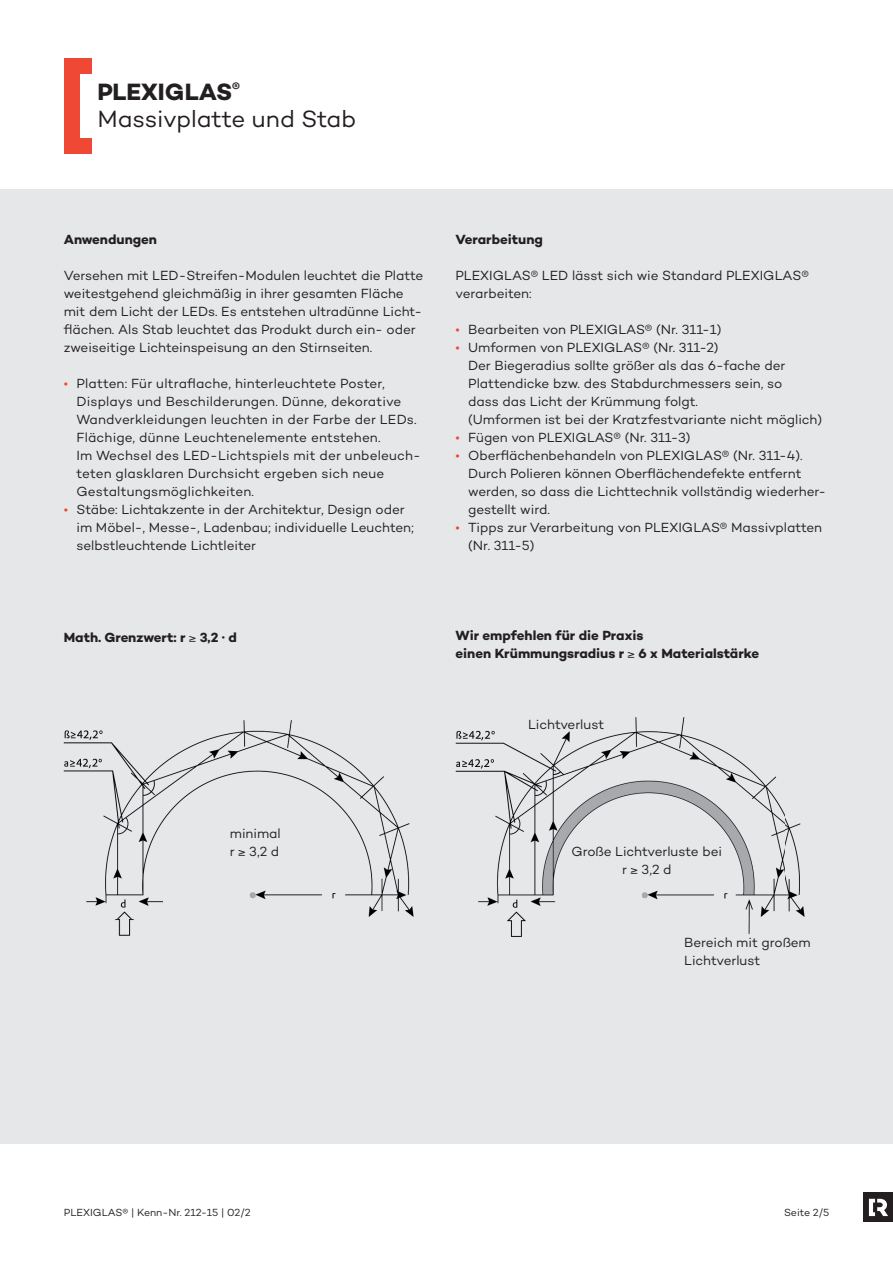
<style>
.page{position:relative;width:893px;height:1263px;background:#fff}
.page>*{position:absolute;margin:0;border:0;box-sizing:border-box;transform-origin:0 0}
.t1{font:24px/27px "Campton";letter-spacing:-.005em;color:#231f20}
.t2{font:13.5px/18px "Campton";color:#231f20}
.t3{font:700 13.5px/18px "Campton";color:#231f20}
.t4{font:10.5px "Campton";color:#231f20}
.s1{font-weight:700}
.s2{color:#ef4835}
</style>
<div class="page">
<div style="left:0;top:190px;width:893px;height:954px;background:#e6e7e9"></div>
<div style="left:64px;top:58px;width:16px;height:96px;background:#ef4835"></div>
<div style="left:80px;top:58px;width:12px;height:16px;background:#ef4835"></div>
<div style="left:79px;top:138px;width:13px;height:16px;background:#ef4835"></div>
<img style="left:455px;top:717px;width:350px;height:220px">
<img style="left:63px;top:720px;width:351px;height:216px">
<div style="left:863px;top:1192px;width:30px;height:30px;background:#231f20"></div>
<svg style="left:869px;top:1199px;width:19px;height:17px"></svg>
<h1 class="t1" style="left:97px;top:78px;width:260px"><span class="s1">PLEXIGLAS</span><sup>®<br></sup>Massivplatte und Stab</h1>
<p class="t3" style="left:64px;top:230px;width:95px">Anwendungen</p>
<p class="t2" style="left:64px;top:266px;width:361px">Versehen mit LED-Streifen-Modulen leuchtet die Platte weitestgehend gleichmäßig in ihrer gesamten Fläche mit dem Licht der LEDs. Es entstehen ultradünne Licht&shy;flächen. Als Stab leuchtet das Produkt durch ein- oder zweiseitige Lichteinspeisung an den Stirnseiten.</p>
<p class="t2" style="left:77px;top:374px;width:346px;text-indent:-13px"><span class="s2">•</span> Platten: Für ultraflache, hinterleuchtete Poster, Displays und Beschilderungen. Dünne, dekorative Wandverkleidungen leuchten in der Farbe der LEDs.<br>Flächige, dünne Leuchtenelemente entstehen.<br>Im Wechsel des LED-Lichtspiels mit der unbeleuch&shy;teten glasklaren Durchsicht ergeben sich neue Gestaltungsmöglichkeiten.</p>
<p class="t2" style="left:77px;top:500px;width:339px;text-indent:-13px"><span class="s2">•</span> Stäbe: Lichtakzente in der Architektur, Design oder im Möbel-, Messe-, Ladenbau; individuelle Leuchten; selbstleuchtende Lichtleiter</p>
<p class="t3" style="left:455px;top:230px;width:89px">Verarbeitung</p>
<p class="t2" style="left:455px;top:266px;width:355px">PLEXIGLAS® LED lässt sich wie Standard PLEXIGLAS® verarbeiten:</p>
<p class="t2" style="left:455px;top:320px;width:267px"><span class="s2">•</span> Bearbeiten von PLEXIGLAS® (Nr. 311-1)</p>
<p class="t2" style="left:468px;top:338px;width:355px;text-indent:-13px"><span class="s2">•</span> Umformen von PLEXIGLAS® (Nr. 311-2)<br>Der Biegeradius sollte größer als das 6-fache der Plattendicke bzw. des Stabdurchmessers sein, so<br>dass das Licht der Krümmung folgt.<br>(Umformen ist bei der Kratzfestvariante nicht möglich)</p>
<p class="t2" style="left:455px;top:428px;width:237px"><span class="s2">•</span> Fügen von PLEXIGLAS® (Nr. 311-3)</p>
<p class="t2" style="left:468px;top:446px;width:359px;text-indent:-13px"><span class="s2">•</span> Oberflächenbehandeln von PLEXIGLAS® (Nr. 311-4).<br>Durch Polieren können Oberflächendefekte entfernt werden, so dass die Lichttechnik vollständig wiederher&shy;gestellt wird.</p>
<p class="t2" style="left:468px;top:518px;width:355px;text-indent:-13px"><span class="s2">•</span> Tipps zur Verarbeitung von PLEXIGLAS® Massivplatten (Nr. 311-5)</p>
<p class="t3" style="left:64px;top:628px;width:175px">Math. Grenzwert: r ≥ 3,2 · d</p>
<p class="t3" style="left:455px;top:626px;width:305px">Wir empfehlen für die Praxis<br>einen Krümmungsradius r ≥ 6 x Materialstärke</p>
<p class="t2" style="left:230px;top:824px;width:53px">minimal r ≥ 3,2 d</p>
<p class="t2" style="left:528px;top:715px;width:78px">Lichtverlust</p>
<p class="t2" style="left:571px;top:842px;width:152px;text-align:center">Große Lichtverluste bei r ≥ 3,2 d</p>
<p class="t2" style="left:684px;top:933px;width:128px">Bereich mit großem<br>Lichtverlust</p>
<p class="t4" style="left:64px;top:1206px;width:188px">PLEXIGLAS® | Kenn-Nr. 212-15 | 02/2</p>
<p class="t4" style="left:784px;top:1206px;width:47px">Seite 2/5</p>
</div>
